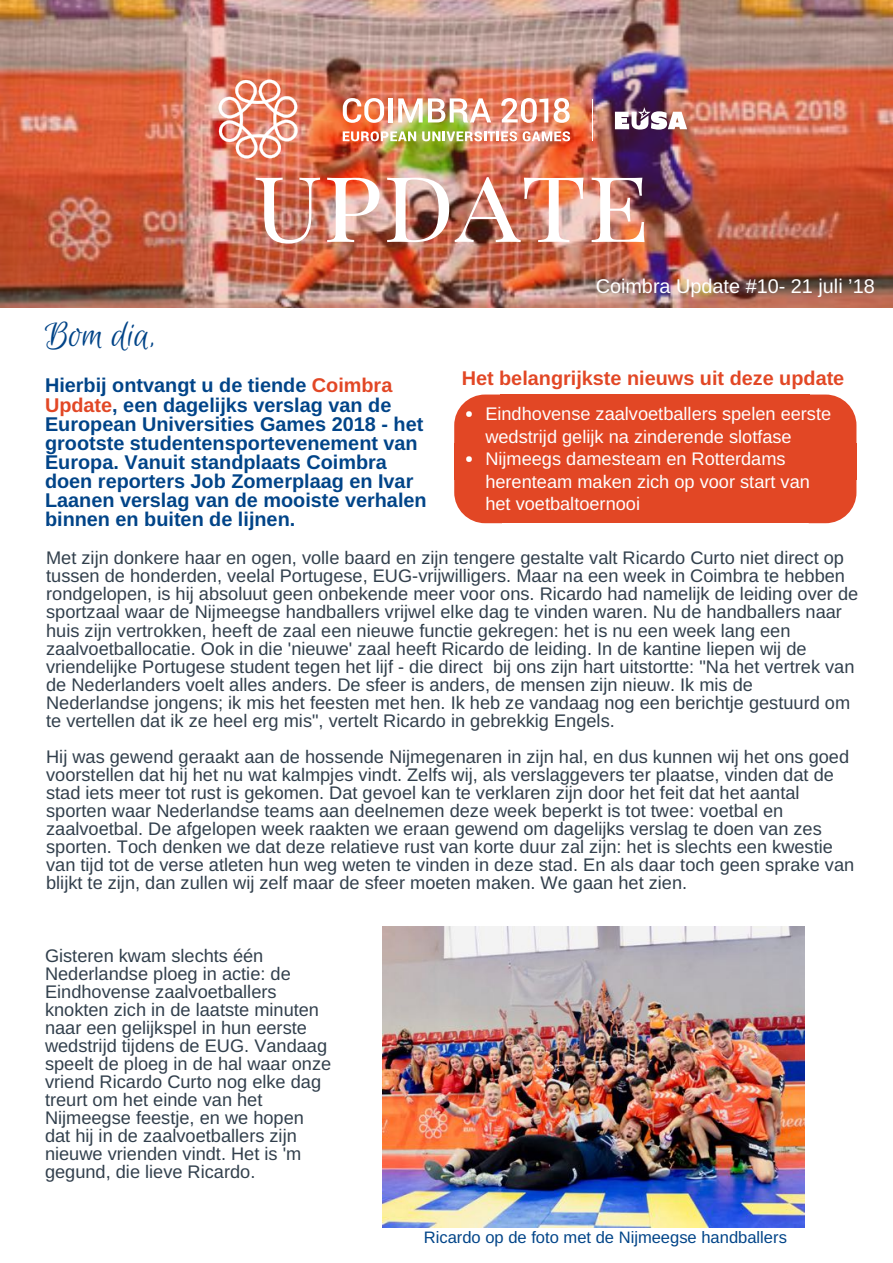
<style>
.page{position:relative;width:893px;height:1263px;background:#fff}
.page>*{position:absolute;margin:0;border:0;box-sizing:border-box;transform-origin:0 0}
.t1{font:105.9px "Playfair Display SC";color:#fff}
.t2{font:39.75px "Euphoria Script";color:#014488}
.t3{font:700 19.8px/19.2px "Arimo";color:#014488}
.t4{font:700 19.8px "Arimo";color:#e24725}
.t5{font:19.8px "Arimo";color:#fff}
.t6{font:18.15px/18px "Arimo";color:#313f4c}
.t7{font:18.15px/22.5px "Arimo";color:#fff}
.t8{font:16.5px "Arimo";color:#014488}
.s1{color:#e24725}
</style>
<div class="page">
<svg style="left:810px;top:394px;width:46px;height:50px"></svg>
<div style="left:809px;top:444px;width:47px;height:36px;background:#e24725"></div>
<div style="left:500px;top:444px;width:310px;height:36px;background:#e24725"></div>
<div style="left:500px;top:394px;width:310px;height:51px;background:#e24725"></div>
<div style="left:454px;top:444px;width:48px;height:36px;background:#e24725"></div>
<div style="left:500px;top:479px;width:310px;height:44px;background:#e24725"></div>
<svg style="left:454px;top:480px;width:46px;height:43px"></svg>
<svg style="left:810px;top:480px;width:46px;height:43px"></svg>
<svg style="left:454px;top:394px;width:46px;height:50px"></svg>
<svg style="left:466px;top:456px;width:6px;height:6px"></svg>
<img style="left:0;top:0;width:893px;height:307px">
<svg style="left:217px;top:79px;width:82px;height:80px"></svg>
<svg style="left:343px;top:131px;width:73px;height:10px"></svg>
<svg style="left:422px;top:131px;width:95px;height:10px"></svg>
<svg style="left:523px;top:131px;width:47px;height:10px"></svg>
<hr style="left:593px;top:100px;width:1px;height:41px;background:#fff">
<hr style="left:592px;top:100px;width:1px;height:41px;background:#fff">
<svg style="left:615px;top:107px;width:72px;height:23px"></svg>
<svg style="left:343px;top:98px;width:41px;height:25px"></svg>
<hr style="left:389px;top:98px;width:4px;height:24px;background:#fff">
<img style="left:398px;top:98px;width:93px;height:24px">
<svg style="left:501px;top:98px;width:47px;height:25px"></svg>
<svg style="left:554px;top:98px;width:16px;height:25px"></svg>
<img style="left:383px;top:927px;width:421px;height:300px">
<h1 class="t1" style="left:253px;top:127px;width:399px">UPDATE</h1>
<h2 class="t2" style="left:45px;top:313px;width:112px">Bom dia,</h2>
<p class="t5" style="left:596px;top:275px;width:281px">Coimbra Update #10- 21 juli ’18</p>
<p class="t3" style="left:45px;top:376px;width:383px">Hierbij ontvangt u de tiende <span class="s1">Coimbra Update</span>, een dagelijks verslag van de European Universities Games 2018 - het grootste studentensportevenement van Europa. Vanuit standplaats Coimbra doen reporters Job Zomerplaag en Ivar Laanen verslag van de mooiste verhalen binnen en buiten de lijnen.</p>
<p class="t4" style="left:462px;top:367px;width:384px">Het belangrijkste nieuws uit deze update</p>
<p class="t7" style="left:485px;top:403px;width:347px">Eindhovense zaalvoetballers spelen eerste wedstrijd gelijk na zinderende slotfase Nijmeegs damesteam en Rotterdams herenteam maken zich op voor start van het voetbaltoernooi</p>
<p class="t6" style="left:46px;top:549px;width:814px">Met zijn donkere haar en ogen, volle baard en zijn tengere gestalte valt Ricardo Curto niet direct op tussen de honderden, veelal Portugese, EUG-vrijwilligers. Maar na een week in Coimbra te hebben rondgelopen, is hij absoluut geen onbekende meer voor ons. Ricardo had namelijk de leiding over de sportzaal waar de Nijmeegse handballers vrijwel elke dag te vinden waren. Nu de handballers naar huis zijn vertrokken, heeft de zaal een nieuwe functie gekregen: het is nu een week lang een zaalvoetballocatie. Ook in die 'nieuwe' zaal heeft Ricardo de leiding. In de kantine liepen wij de vriendelijke Portugese student tegen het lijf - die direct bij ons zijn hart uitstortte: "Na het vertrek van de Nederlanders voelt alles anders. De sfeer is anders, de mensen zijn nieuw. Ik mis de Nederlandse jongens; ik mis het feesten met hen. Ik heb ze vandaag nog een berichtje gestuurd om te vertellen dat ik ze heel erg mis", vertelt Ricardo in gebrekkig Engels.</p>
<p class="t6" style="left:46px;top:747px;width:810px">Hij was gewend geraakt aan de hossende Nijmegenaren in zijn hal, en dus kunnen wij het ons goed voorstellen dat hij het nu wat kalmpjes vindt. Zelfs wij, als verslaggevers ter plaatse, vinden dat de stad iets meer tot rust is gekomen. Dat gevoel kan te verklaren zijn door het feit dat het aantal sporten waar Nederlandse teams aan deelnemen deze week beperkt is tot twee: voetbal en zaalvoetbal. De afgelopen week raakten we eraan gewend om dagelijks verslag te doen van zes sporten. Toch denken we dat deze relatieve rust van korte duur zal zijn: het is slechts een kwestie van tijd tot de verse atleten hun weg weten te vinden in deze stad. En als daar toch geen sprake van blijkt te zijn, dan zullen wij zelf maar de sfeer moeten maken. We gaan het zien.</p>
<p class="t6" style="left:45px;top:947px;width:288px">Gisteren kwam slechts één<br>Nederlandse ploeg in actie: de<br>Eindhovense zaalvoetballers knokten zich in de laatste minuten naar een gelijkspel in hun eerste wedstrijd tijdens de EUG. Vandaag speelt de ploeg in de hal waar onze vriend Ricardo Curto nog elke dag treurt om het einde van het<br>Nijmeegse feestje, en we hopen dat hij in de zaalvoetballers zijn nieuwe vrienden vindt. Het is 'm gegund, die lieve Ricardo.</p>
<p class="t8" style="left:424px;top:1228px;width:365px">Ricardo op de foto met de Nijmeegse handballers</p>
</div>
